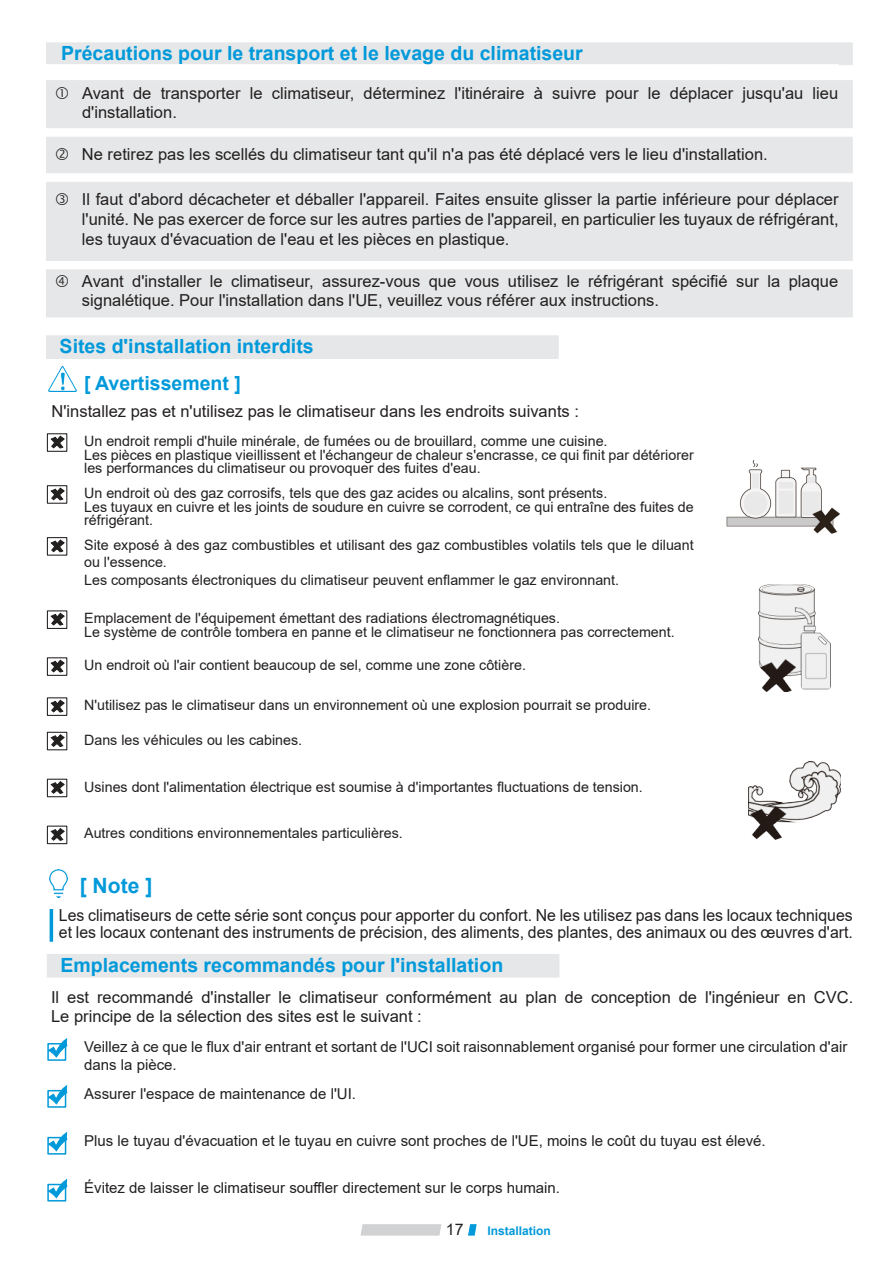
<style>
.page{position:relative;width:894px;height:1264px;background:#fff}
.page>*{position:absolute;margin:0;border:0;box-sizing:border-box;transform-origin:0 0}
.t1{font:700 21px "Arial";color:#0099da}
.t2{font:700 19.5px/37.3px "Arial";color:#0099da}
.t3{font:16.5px/20px "Arial";color:#221f1f}
.t4{font:16.5px/17.1px "Arial";color:#221f1f;scale:.96 1}
.t5{font:15.9px "Arial";color:#221f1f}
.t6{font:15px/18px "Arial";color:#221f1f}
.t7{font:14.25px/13.5px "Arial";color:#221f1f}
.t8{font:700 12px "Arial";color:#0099da}
</style>
<div class="page">
<div style="left:46px;top:43px;width:806px;height:22px;background:#e6e7e8;border:1px solid #e6e7e8"></div>
<div style="left:46px;top:81px;width:806px;height:47px;background:#e6e7e8"></div>
<div style="left:46px;top:270px;width:806px;height:47px;background:#e6e7e8"></div>
<div style="left:46px;top:137px;width:806px;height:36px;background:#e6e7e8"></div>
<div style="left:46px;top:182px;width:806px;height:78px;background:#e6e7e8"></div>
<img style="left:758px;top:584px;width:72px;height:107px">
<img style="left:748px;top:761px;width:92px;height:78px">
<div style="left:46px;top:336px;width:512px;height:22px;background:#e6e7e8"></div>
<img style="left:48px;top:366px;width:28px;height:25px">
<hr style="left:50px;top:908px;width:3px;height:33px;background:#0099da">
<img style="left:50px;top:869px;width:18px;height:28px">
<div style="left:47px;top:433px;width:20px;height:18px;border:1px solid #221f1f"></div>
<svg style="left:51px;top:436px;width:13px;height:12px"></svg>
<div style="left:47px;top:485px;width:20px;height:18px;border:1px solid #221f1f"></div>
<svg style="left:51px;top:488px;width:13px;height:12px"></svg>
<div style="left:47px;top:537px;width:20px;height:18px;border:1px solid #221f1f"></div>
<svg style="left:51px;top:540px;width:13px;height:11px"></svg>
<svg style="left:51px;top:613px;width:13px;height:12px"></svg>
<svg style="left:51px;top:660px;width:13px;height:12px"></svg>
<svg style="left:51px;top:700px;width:13px;height:12px"></svg>
<div style="left:47px;top:731px;width:20px;height:19px;border:1px solid #221f1f"></div>
<svg style="left:51px;top:734px;width:13px;height:12px"></svg>
<div style="left:47px;top:778px;width:20px;height:19px;border:1px solid #221f1f"></div>
<svg style="left:51px;top:781px;width:13px;height:12px"></svg>
<div style="left:47px;top:825px;width:20px;height:19px;border:1px solid #221f1f"></div>
<svg style="left:51px;top:828px;width:13px;height:12px"></svg>
<svg style="left:48px;top:1038px;width:19px;height:18px"></svg>
<div style="left:47px;top:1089px;width:19px;height:18px;border:2px solid #0099da"></div>
<svg style="left:48px;top:1085px;width:19px;height:18px"></svg>
<div style="left:47px;top:1136px;width:19px;height:18px;border:2px solid #0099da"></div>
<svg style="left:48px;top:1132px;width:19px;height:18px"></svg>
<div style="left:47px;top:1183px;width:19px;height:18px;border:2px solid #0099da"></div>
<svg style="left:48px;top:1179px;width:19px;height:18px"></svg>
<div style="left:47px;top:954px;width:512px;height:22px;background:#e6e7e8"></div>
<img style="left:726px;top:460px;width:114px;height:74px">
<svg style="left:361px;top:1224px;width:79px;height:10px"></svg>
<svg style="left:468px;top:1224px;width:8px;height:10px"></svg>
<h2 class="t2" style="left:61px;top:35px;width:523px">Précautions pour le transport et le levage du climatiseur</h2>
<p class="t3" style="left:82px;top:83px;width:757px">Avant de transporter le climatiseur, déterminez l'itinéraire à suivre pour le déplacer jusqu'au lieu d'installation.</p>
<p class="t3" style="left:82px;top:144px;width:687px">Ne retirez pas les scellés du climatiseur tant qu'il n'a pas été déplacé vers le lieu d'installation.</p>
<p class="t3" style="left:82px;top:189px;width:758px;text-align:justify">Il faut d'abord décacheter et déballer l'appareil. Faites ensuite glisser la partie inférieure pour déplacer l'unité. Ne pas exercer de force sur les autres parties de l'appareil, en particulier les tuyaux de réfrigérant, les tuyaux d'évacuation de l'eau et les pièces en plastique.</p>
<p class="t3" style="left:82px;top:271px;width:757px;line-height:19.5px">Avant d'installer le climatiseur, assurez-vous que vous utilisez le réfrigérant spécifié sur la plaque signalétique. Pour l'installation dans l'UE, veuillez vous référer aux instructions.</p>
<h2 class="t2" style="left:84px;top:328px;width:231px;text-indent:-24px">Sites d'installation interdits [ Avertissement ]</h2>
<p class="t3" style="left:51px;top:401px;width:529px">N'installez pas et n'utilisez pas le climatiseur dans les endroits suivants :</p>
<p class="t7" style="left:84px;top:434px;width:611px">Un endroit rempli d'huile minérale, de fumées ou de brouillard, comme une cuisine.<br>Les pièces en plastique vieillissent et l'échangeur de chaleur s'encrasse, ce qui finit par détériorer les performances du climatiseur ou provoquer des fuites d'eau.</p>
<p class="t7" style="left:84px;top:486px;width:611px">Un endroit où des gaz corrosifs, tels que des gaz acides ou alcalins, sont présents.<br>Les tuyaux en cuivre et les joints de soudure en cuivre se corrodent, ce qui entraîne des fuites de réfrigérant.</p>
<p class="t7" style="left:84px;top:536px;width:611px;line-height:17.4px">Site exposé à des gaz combustibles et utilisant des gaz combustibles volatils tels que le diluant ou l'essence.<br>Les composants électroniques du climatiseur peuvent enflammer le gaz environnant.</p>
<p class="t7" style="left:84px;top:611px;width:592px">Emplacement de l'équipement émettant des radiations électromagnétiques.<br>Le système de contrôle tombera en panne et le climatiseur ne fonctionnera pas correctement.</p>
<p class="t7" style="left:84px;top:658px;width:443px">Un endroit où l'air contient beaucoup de sel, comme une zone côtière.</p>
<p class="t7" style="left:84px;top:698px;width:568px">N'utilisez pas le climatiseur dans un environnement où une explosion pourrait se produire.</p>
<p class="t7" style="left:84px;top:732px;width:219px">Dans les véhicules ou les cabines.</p>
<p class="t7" style="left:84px;top:779px;width:560px">Usines dont l'alimentation électrique est soumise à d'importantes fluctuations de tension.</p>
<p class="t7" style="left:84px;top:826px;width:320px">Autres conditions environnementales particulières.</p>
<h1 class="t1" style="left:80px;top:870px;width:74px">[ Note ]</h1>
<p class="t4" style="left:59px;top:906px;width:828px">Les climatiseurs de cette série sont conçus pour apporter du confort. Ne les utilisez pas dans les locaux techniques et les locaux contenant des instruments de précision, des aliments, des plantes, des animaux ou des œuvres d'art.</p>
<h2 class="t2" style="left:60px;top:946px;width:444px">Emplacements recommandés pour l'installation</h2>
<p class="t3" style="left:51px;top:988px;width:803px;line-height:18px">Il est recommandé d'installer le climatiseur conformément au plan de conception de l'ingénieur en CVC.<br>Le principe de la sélection des sites est le suivant :</p>
<p class="t6" style="left:84px;top:1037px;width:764px">Veillez à ce que le flux d'air entrant et sortant de l'UCI soit raisonnablement organisé pour former une circulation d'air dans la pièce.</p>
<p class="t6" style="left:84px;top:1084px;width:273px">Assurer l'espace de maintenance de l'UI.</p>
<p class="t6" style="left:84px;top:1131px;width:683px">Plus le tuyau d'évacuation et le tuyau en cuivre sont proches de l'UE, moins le coût du tuyau est élevé.</p>
<p class="t6" style="left:84px;top:1178px;width:477px">Évitez de laisser le climatiseur souffler directement sur le corps humain.</p>
<p class="t5" style="left:445px;top:1217px;width:19px">17</p>
<p class="t8" style="left:487px;top:1221px;width:65px">Installation</p>
</div>
